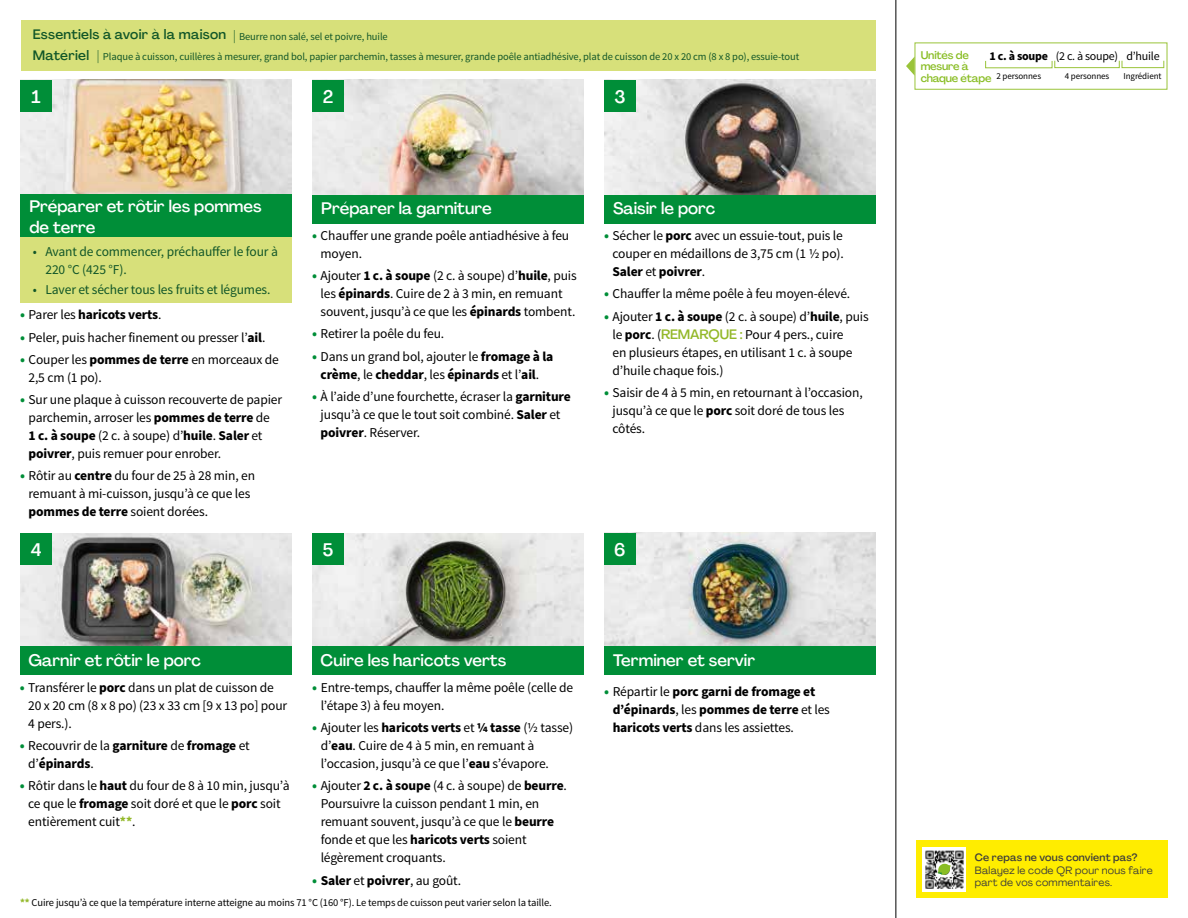
<style>
.page{position:relative;width:1188px;height:918px;background:#fff}
.page>*{position:absolute;margin:0;border:0;box-sizing:border-box;transform-origin:0 0}
.t1{font:500 18px "Agrandir";color:#fff}
.t2{font:500 16.5px/21.1px "Agrandir";color:#fff}
.t3{font:13.5px/18px "Source Sans Pro";letter-spacing:-.01em;color:#000}
.t4{font:700 13.5px/18px "Source Sans Pro";letter-spacing:-.01em;color:#000}
.t5{font:13.5px/18px "Source Sans Pro";letter-spacing:-.01em;color:#115628}
.t6{font:500 13.5px "Agrandir";letter-spacing:.02em;color:#115628}
.t7{font:12px "Source Sans Pro";letter-spacing:-.02em;color:#000}
.t8{font:500 11.1px/11.7px "Agrandir";letter-spacing:-.015em;color:#89bd24}
.t9{font:10.5px "Source Sans Pro";letter-spacing:-.01em;color:#115628}
.t10{font:10.5px "Source Sans Pro";letter-spacing:-.01em;color:#000}
.t11{font:10.5px/12.8px "Agrandir";letter-spacing:.02em;color:#3c3c3b}
.t12{font:500 10.5px "Agrandir";letter-spacing:.02em;color:#3c3c3b}
.t13{font:9px "Source Sans Pro";letter-spacing:-.01em;color:#000}
.s1{font-family:"Agrandir";font-weight:500;font-size:13.5px}
.s2{font-size:14.25px;color:#008e38}
.s3{font-weight:400}
.s4{font-weight:700;font-size:14.25px;color:#008e38}
.s5{font-weight:700}
.s6{font-family:"Agrandir";font-weight:500;color:#93b829}
.s7{font-weight:700;color:#93b829}
</style>
<div class="page">
<img style="left:20px;top:533px;width:272px;height:114px">
<img style="left:312px;top:533px;width:272px;height:114px">
<img style="left:604px;top:533px;width:272px;height:114px">
<img style="left:20px;top:80px;width:272px;height:115px">
<img style="left:312px;top:80px;width:272px;height:115px">
<img style="left:604px;top:80px;width:272px;height:115px">
<div style="left:312px;top:195px;width:272px;height:29px;background:#008e38"></div>
<div style="left:20px;top:195px;width:272px;height:42px;background:#008e38"></div>
<div style="left:20px;top:647px;width:272px;height:28px;background:#008e38"></div>
<div style="left:312px;top:647px;width:272px;height:28px;background:#008e38"></div>
<div style="left:604px;top:647px;width:272px;height:28px;background:#008e38"></div>
<div style="left:604px;top:195px;width:272px;height:29px;background:#008e38"></div>
<div style="left:21px;top:20px;width:855px;height:51px;background:#d7e07a"></div>
<div style="left:20px;top:237px;width:272px;height:66px;background:#d7e07a"></div>
<hr style="left:896px;top:0;width:1px;height:918px;background:#000">
<div style="left:20px;top:533px;width:32px;height:32px;background:#008e38"></div>
<div style="left:20px;top:80px;width:32px;height:32px;background:#008e38"></div>
<div style="left:312px;top:533px;width:32px;height:32px;background:#008e38"></div>
<div style="left:312px;top:80px;width:32px;height:32px;background:#008e38"></div>
<div style="left:604px;top:533px;width:32px;height:32px;background:#008e38"></div>
<div style="left:604px;top:80px;width:32px;height:32px;background:#008e38"></div>
<svg style="left:906px;top:56px;width:9px;height:20px"></svg>
<div style="left:915px;top:43px;width:252px;height:47px;border:1px solid #9ac43a"></div>
<div style="left:1054px;top:60px;width:66px;height:8px;border:1px solid #9ac43a"></div>
<div style="left:1122px;top:60px;width:42px;height:8px;border:1px solid #9ac43a"></div>
<div style="left:916px;top:840px;width:252px;height:58px;background:#ffed00"></div>
<img style="left:923px;top:847px;width:43px;height:45px">
<svg style="left:938px;top:864px;width:13px;height:11px"></svg>
<p class="t6" style="left:33px;top:26px;width:195px">Essentiels à avoir à la maison</p>
<p class="t9" style="left:233px;top:30px;width:156px"><span class="s1">|</span> Beurre non salé, sel et poivre, huile</p>
<p class="t6" style="left:33px;top:47px;width:58px">Matériel</p>
<p class="t9" style="left:97px;top:50px;width:704px"><span class="s1">|</span> Plaque à cuisson, cuillères à mesurer, grand bol, papier parchemin, tasses à mesurer, grande poêle antiadhésive, plat de cuisson de 20 x 20 cm (8 x 8 po), essuie-tout</p>
<h1 class="t1" style="left:32px;top:86px;width:11px">1</h1>
<h1 class="t1" style="left:323px;top:86px;width:12px">2</h1>
<h1 class="t1" style="left:614px;top:85px;width:13px">3</h1>
<p class="t2" style="left:29px;top:196px;width:234px">Préparer et rôtir les pommes de terre</p>
<p class="t5" style="left:45px;top:243px;width:234px;text-indent:-13px">• Avant de commencer, préchauffer le four à<br>220 °C (425 °F).</p>
<p class="t5" style="left:33px;top:281px;width:239px">• Laver et sécher tous les fruits et légumes.</p>
<p class="t4" style="left:20px;top:306px;width:143px"><span class="s2">•</span> <span class="s3">Parer les</span> haricots verts<span class="s3">.</span></p>
<p class="t3" style="left:20px;top:328px;width:247px"><span class="s4">•</span> Peler, puis hacher finement ou presser l’<span class="s5">ail</span>.</p>
<p class="t3" style="left:29px;top:351px;width:252px;text-indent:-9px"><span class="s4">•</span> Couper les <span class="s5">pommes de terre</span> en morceaux de<br>2,5 cm (1 po).</p>
<p class="t3" style="left:29px;top:391px;width:255px;text-indent:-9px"><span class="s4">•</span> Sur une plaque à cuisson recouverte de papier parchemin, arroser les <span class="s5">pommes de terre</span> de<br><span class="s5">1 c. à soupe</span> (2 c. à soupe) d’<span class="s5">huile</span>. <span class="s5">Saler</span> et <span class="s5">poivrer</span>, puis remuer pour enrober.</p>
<p class="t3" style="left:29px;top:467px;width:228px;text-indent:-9px"><span class="s4">•</span> Rôtir au <span class="s5">centre</span> du four de 25 à 28 min, en remuant à mi-cuisson, jusqu’à ce que les <span class="s5">pommes de terre</span> soient dorées.</p>
<h1 class="t1" style="left:31px;top:539px;width:12px">4</h1>
<p class="t2" style="left:321px;top:198px;width:172px">Préparer la garniture</p>
<p class="t2" style="left:613px;top:198px;width:104px">Saisir le porc</p>
<p class="t3" style="left:321px;top:227px;width:250px;text-indent:-9px"><span class="s4">•</span> Chauffer une grande poêle antiadhésive à feu moyen.</p>
<p class="t3" style="left:312px;top:267px;width:266px;text-align:center"><span class="s4">•</span> Ajouter <span class="s5">1 c. à soupe</span> (2 c. à soupe) d’<span class="s5">huile</span>, puis les <span class="s5">épinards</span>. Cuire de 2 à 3 min, en remuant souvent, jusqu’à ce que les <span class="s5">épinards</span> tombent.</p>
<p class="t3" style="left:312px;top:325px;width:134px"><span class="s4">•</span> Retirer la poêle du feu.</p>
<p class="t3" style="left:312px;top:347px;width:243px;text-align:center"><span class="s4">•</span> Dans un grand bol, ajouter le <span class="s5">fromage à la crème</span>, le <span class="s5">cheddar</span>, les <span class="s5">épinards</span> et l’<span class="s5">ail</span>.</p>
<p class="t3" style="left:321px;top:388px;width:252px;text-indent:-9px"><span class="s4">•</span> À l’aide d’une fourchette, écraser la <span class="s5">garniture </span>jusqu’à ce que le tout soit combiné. <span class="s5">Saler</span> et <span class="s5">poivrer</span>. Réserver.</p>
<p class="t3" style="left:613px;top:227px;width:233px;text-align:justify;text-indent:-9px"><span class="s4">•</span> Sécher le <span class="s5">porc</span> avec un essuie-tout, puis le couper en médaillons de 3,75 cm (1 ½ po).<br><span class="s5">Saler</span> et <span class="s5">poivrer</span>.</p>
<p class="t3" style="left:604px;top:285px;width:248px"><span class="s4">•</span> Chauffer la même poêle à feu moyen-élevé.</p>
<p class="t3" style="left:613px;top:307px;width:258px;text-indent:-9px"><span class="s4">•</span> Ajouter <span class="s5">1 c. à soupe</span> (2 c. à soupe) d’<span class="s5">huile</span>, puis le <span class="s5">porc</span>. (<span class="s6">REMARQUE :</span> Pour 4 pers., cuire<br>en plusieurs étapes, en utilisant 1 c. à soupe d’huile chaque fois.)</p>
<p class="t3" style="left:613px;top:384px;width:252px;text-indent:-9px"><span class="s4">•</span> Saisir de 4 à 5 min, en retournant à l’occasion, jusqu’à ce que le <span class="s5">porc</span> soit doré de tous les côtés.</p>
<h1 class="t1" style="left:323px;top:539px;width:12px">5</h1>
<h1 class="t1" style="left:614px;top:539px;width:13px">6</h1>
<p class="t2" style="left:29px;top:650px;width:174px">Garnir et rôtir le porc</p>
<p class="t2" style="left:321px;top:650px;width:187px">Cuire les haricots verts</p>
<p class="t2" style="left:613px;top:650px;width:144px">Terminer et servir</p>
<p class="t3" style="left:28px;top:679px;width:261px;text-indent:-9px"><span class="s4">•</span> Transférer le <span class="s5">porc</span> dans un plat de cuisson de<br>20 x 20 cm (8 x 8 po) (23 x 33 cm [9 x 13 po] pour<br>4 pers.).</p>
<p class="t4" style="left:28px;top:737px;width:223px;text-indent:-9px"><span class="s2">•</span> <span class="s3">Recouvrir de la</span> garniture <span class="s3">de</span> fromage <span class="s3">et d’</span>épinards<span class="s3">.</span></p>
<p class="t3" style="left:28px;top:777px;width:263px;text-indent:-9px"><span class="s4">•</span> Rôtir dans le <span class="s5">haut</span> du four de 8 à 10 min, jusqu’à ce que le <span class="s5">fromage</span> soit doré et que le <span class="s5">porc</span> soit entièrement cuit<span class="s7">**</span>.</p>
<p class="t3" style="left:321px;top:679px;width:254px;text-indent:-9px"><span class="s4">•</span> Entre-temps, chauffer la même poêle (celle de l’étape 3) à feu moyen.</p>
<p class="t3" style="left:321px;top:719px;width:254px;text-indent:-9px"><span class="s4">•</span> Ajouter les <span class="s5">haricots verts</span> et <span class="s5">¼ tasse</span> (½ tasse) d’<span class="s5">eau</span>. Cuire de 4 à 5 min, en remuant à l’occasion, jusqu’à ce que l’<span class="s5">eau</span> s’évapore.</p>
<p class="t3" style="left:321px;top:777px;width:248px;text-indent:-9px"><span class="s4">•</span> Ajouter <span class="s5">2 c. à soupe</span> (4 c. à soupe) de <span class="s5">beurre</span>.<br>Poursuivre la cuisson pendant 1 min, en remuant souvent, jusqu’à ce que le <span class="s5">beurre </span>fonde et que les <span class="s5">haricots verts</span> soient légèrement croquants.</p>
<p class="t4" style="left:312px;top:871px;width:151px"><span class="s2">•</span> Saler <span class="s3">et</span> poivrer<span class="s3">, au goût.</span></p>
<p class="t10" style="left:20px;top:896px;width:533px"><span class="s7">**</span> Cuire jusqu’à ce que la température interne atteigne au moins 71 °C (160 °F). Le temps de cuisson peut varier selon la taille.</p>
<p class="t4" style="left:613px;top:682px;width:219px;text-indent:-9px"><span class="s2">•</span> <span class="s3">Répartir le</span> porc garni de fromage et d’épinards<span class="s3">, les</span> pommes de terre <span class="s3">et les </span>haricots verts <span class="s3">dans les assiettes.</span></p>
<p class="t8" style="left:921px;top:49px;width:72px">Unités de mesure à chaque étape</p>
<p class="t7" style="left:990px;top:48px;width:172px"><span class="s5">1 c. à soupe</span> (2 c. à soupe) d’huile</p>
<p class="t13" style="left:997px;top:70px;width:46px">2 personnes</p>
<p class="t13" style="left:1065px;top:70px;width:46px">4 personnes</p>
<p class="t13" style="left:1123px;top:70px;width:40px">Ingrédient</p>
<p class="t12" style="left:975px;top:851px;width:164px">Ce repas ne vous convient pas?</p>
<p class="t11" style="left:975px;top:863px;width:179px">Balayez le code QR pour nous faire part de vos commentaires.</p>
</div>
